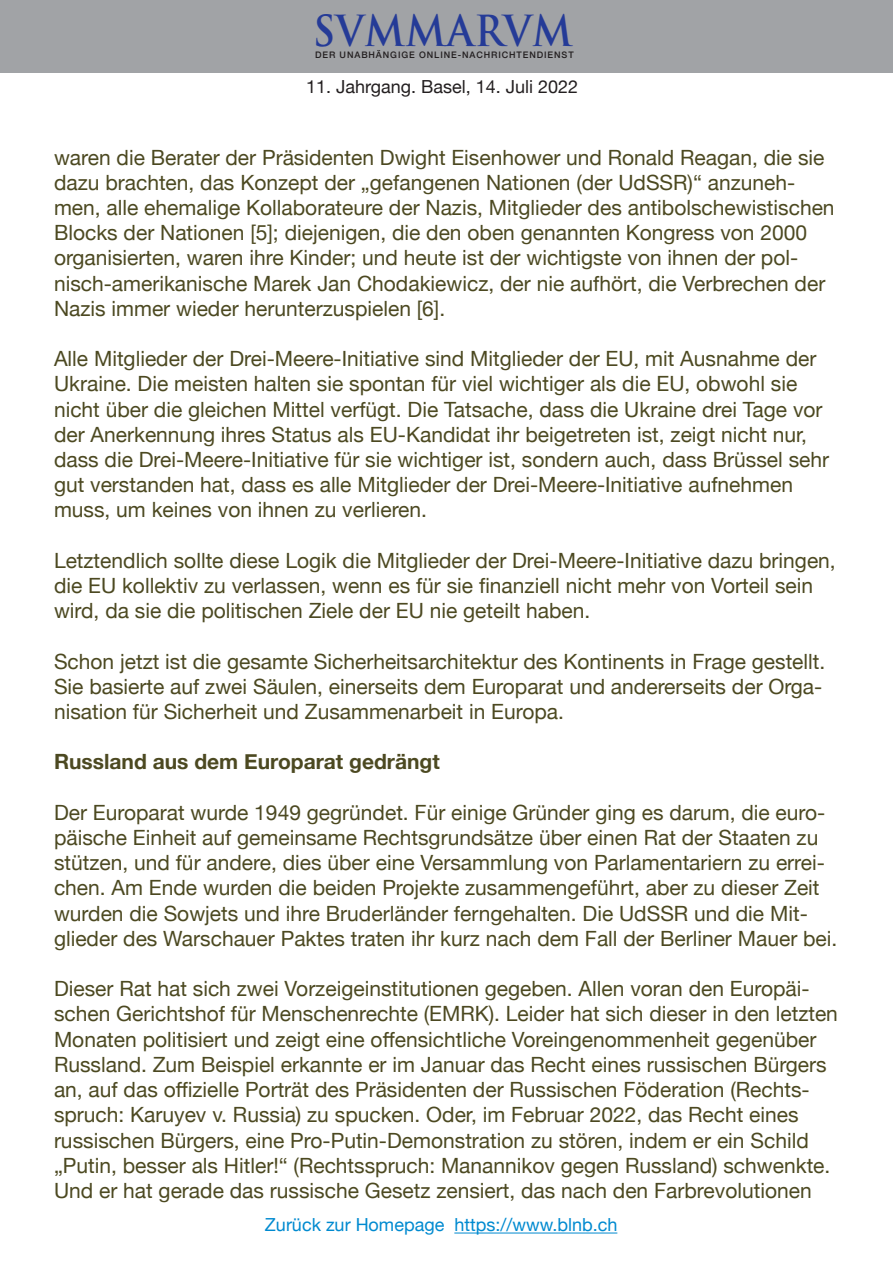
<style>
.page{position:relative;width:893px;height:1263px;background:#fff}
.page>*{position:absolute;margin:0;border:0;box-sizing:border-box;transform-origin:0 0}
.t1{font:700 41.7px "Trajan Pro";letter-spacing:.01em;color:#253b97;scale:.93 1}
.t2{font:21px/25.2px "Helvetica Neue";color:#4c4921}
.t3{font:700 21px "Helvetica Neue";color:#4c4921}
.t4{font:18px "Helvetica Neue";color:#008ad0}
.t5{font:18px "Helvetica Neue";color:#231f20}
.t6{font:500 9px "Helvetica Neue";letter-spacing:.1em;color:#231f20}
</style>
<div class="page">
<hr style="left:454px;top:1232px;width:163px;height:1px;background:#008ad0">
<div style="left:0;top:1px;width:893px;height:72px;background:#a1a3a6"></div>
<h1 class="t1" style="left:313px;top:5px;width:281px">SVMMARVM</h1>
<p class="t6" style="left:315px;top:47px;width:260px">DER UNABHÄNGIGE ONLINE-NACHRICHTENDIENST</p>
<p class="t5" style="left:306px;top:74px;width:273px">11. Jahrgang. Basel, 14. Juli 2022</p>
<p class="t2" style="left:54px;top:146px;width:782px">waren die Berater der Präsidenten Dwight Eisenhower und Ronald Reagan, die sie dazu brachten, das Konzept der „gefangenen Nationen (der UdSSR)“ anzuneh&shy;men, alle ehemalige Kollaborateure der Nazis, Mitglieder des antibolschewistischen Blocks der Nationen [5]; diejenigen, die den oben genannten Kongress von 2000 organisierten, waren ihre Kinder; und heute ist der wichtigste von ihnen der pol&shy;nisch-amerikanische Marek Jan Chodakiewicz, der nie aufhört, die Verbrechen der Nazis immer wieder herunterzuspielen [6].</p>
<p class="t2" style="left:54px;top:347px;width:777px">Alle Mitglieder der Drei-Meere-Initiative sind Mitglieder der EU, mit Ausnahme der Ukraine. Die meisten halten sie spontan für viel wichtiger als die EU, obwohl sie nicht über die gleichen Mittel verfügt. Die Tatsache, dass die Ukraine drei Tage vor der Anerkennung ihres Status als EU-Kandidat ihr beigetreten ist, zeigt nicht nur, dass die Drei-Meere-Initiative für sie wichtiger ist, sondern auch, dass Brüssel sehr gut verstanden hat, dass es alle Mitglieder der Drei-Meere-Initiative aufnehmen muss, um keines von ihnen zu verlieren.</p>
<p class="t2" style="left:54px;top:549px;width:783px">Letztendlich sollte diese Logik die Mitglieder der Drei-Meere-Initiative dazu bringen, die EU kollektiv zu verlassen, wenn es für sie finanziell nicht mehr von Vorteil sein wird, da sie die politischen Ziele der EU nie geteilt haben.</p>
<p class="t2" style="left:54px;top:650px;width:773px">Schon jetzt ist die gesamte Sicherheitsarchitektur des Kontinents in Frage gestellt.<br>Sie basierte auf zwei Säulen, einerseits dem Europarat und andererseits der Orga&shy;nisation für Sicherheit und Zusammenarbeit in Europa.</p>
<p class="t3" style="left:54px;top:745px;width:387px">Russland aus dem Europarat gedrängt</p>
<p class="t2" style="left:54px;top:801px;width:785px">Der Europarat wurde 1949 gegründet. Für einige Gründer ging es darum, die euro&shy;päische Einheit auf gemeinsame Rechtsgrundsätze über einen Rat der Staaten zu stützen, und für andere, dies über eine Versammlung von Parlamentariern zu errei&shy;chen. Am Ende wurden die beiden Projekte zusammengeführt, aber zu dieser Zeit wurden die Sowjets und ihre Bruderländer ferngehalten. Die UdSSR und die Mit&shy;glieder des Warschauer Paktes traten ihr kurz nach dem Fall der Berliner Mauer bei.</p>
<p class="t2" style="left:54px;top:977px;width:785px">Dieser Rat hat sich zwei Vorzeigeinstitutionen gegeben. Allen voran den Europäi&shy;schen Gerichtshof für Menschenrechte (EMRK). Leider hat sich dieser in den letzten Monaten politisiert und zeigt eine offensichtliche Voreingenommenheit gegenüber Russland. Zum Beispiel erkannte er im Januar das Recht eines russischen Bürgers an, auf das offizielle Porträt des Präsidenten der Russischen Föderation (Rechts&shy;spruch: Karuyev v. Russia) zu spucken. Oder, im Februar 2022, das Recht eines russischen Bürgers, eine Pro-Putin-Demonstration zu stören, indem er ein Schild „Putin, besser als Hitler!“ (Rechtsspruch: Manannikov gegen Russland) schwenkte.<br>Und er hat gerade das russische Gesetz zensiert, das nach den Farbrevolutionen</p>
<p class="t4" style="left:265px;top:1212px;width:354px">Zurück zur Homepage https://www.blnb.ch</p>
</div>
